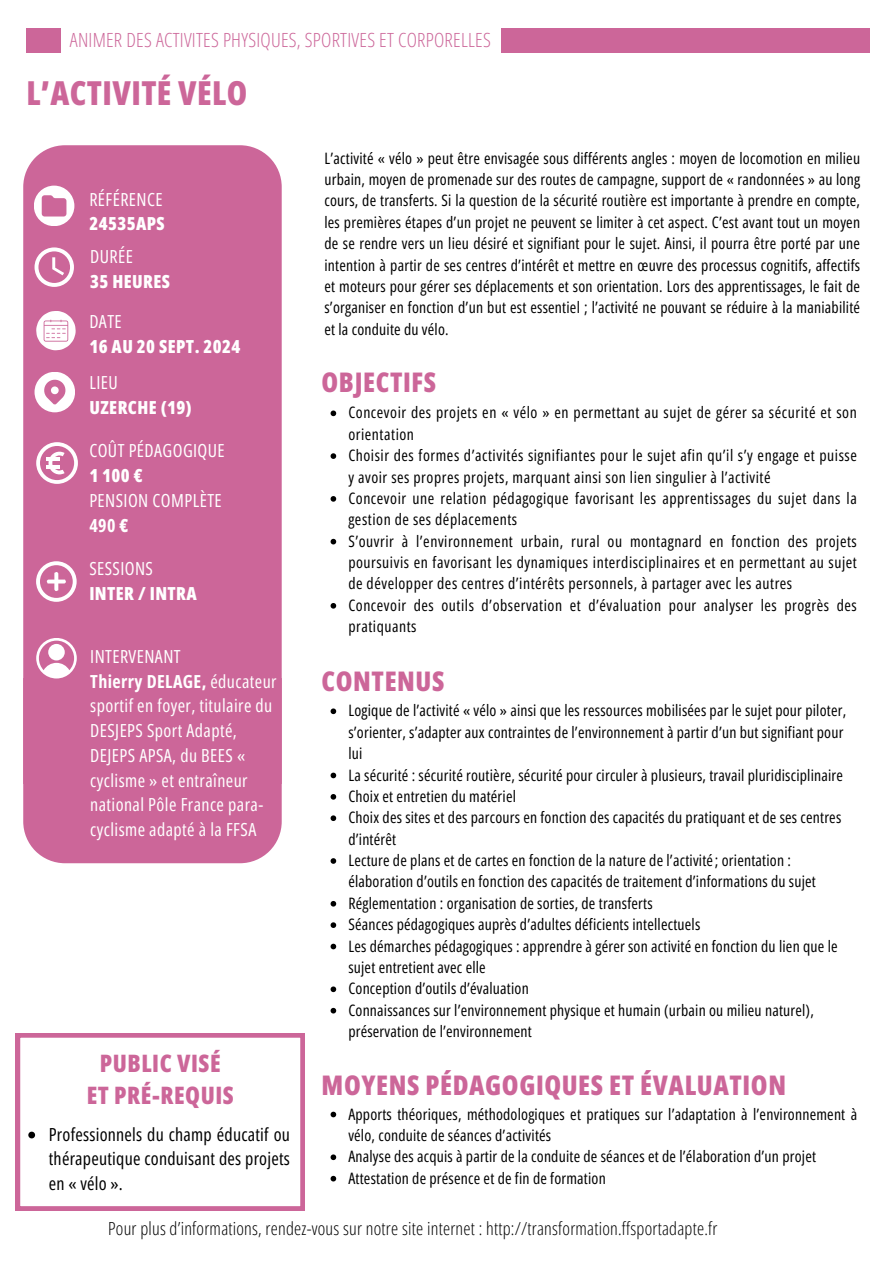
<style>
.page{position:relative;width:894px;height:1264px;background:#fff}
.page>*{position:absolute;margin:0;border:0;box-sizing:border-box;transform-origin:0 0}
.t1{font:800 33px "Open Sans Condensed";letter-spacing:.015em;color:#c69}
.t2{font:800 27px "Open Sans Condensed";letter-spacing:.025em;color:#c69}
.t3{font:800 24px "Open Sans Condensed";letter-spacing:.025em;color:#c69}
.t4{font:300 19.5px "Open Sans Condensed";letter-spacing:.015em;color:#c69}
.t5{font:18px/24.8px "Open Sans Condensed";letter-spacing:.025em;color:#fff}
.t6{font:300 18px "Open Sans Condensed";letter-spacing:.015em;color:#000}
.t7{font:18px/24.8px "Open Sans Condensed";letter-spacing:.015em;color:#000;text-align:justify}
.t8{font:800 18px "Open Sans Condensed";letter-spacing:.025em;color:#fff}
.t9{font:700 18px "Open Sans Condensed";color:#fff}
.t10{font:15.75px/21.3px "Open Sans Condensed";letter-spacing:.015em;color:#000}
.t11{font:15.75px/21.3px "Open Sans Condensed";letter-spacing:.035em;color:#000}
.s1{font-weight:800}
.s2{font-weight:700}
</style>
<div class="page">
<div style="left:501px;top:28px;width:367px;height:25px;background:#c69"></div>
<div style="left:26px;top:29px;width:35px;height:24px;background:#c69"></div>
<div style="left:23px;top:678px;width:258px;height:185px;background:#c69"></div>
<div style="left:23px;top:145px;width:258px;height:638px;background:#c69"></div>
<svg style="left:34px;top:186px;width:40px;height:40px"></svg>
<svg style="left:34px;top:247px;width:40px;height:40px"></svg>
<svg style="left:36px;top:311px;width:40px;height:39px"></svg>
<svg style="left:34px;top:372px;width:41px;height:40px"></svg>
<svg style="left:36px;top:442px;width:42px;height:42px"></svg>
<hr style="left:47px;top:457px;width:13px;height:4px;background:#fff">
<svg style="left:36px;top:561px;width:41px;height:41px"></svg>
<svg style="left:36px;top:638px;width:41px;height:40px"></svg>
<div style="left:48px;top:644px;width:17px;height:16px;background:#fff;border-radius:50%"></div>
<svg style="left:16px;top:1033px;width:289px;height:177px"></svg>
<svg style="left:330px;top:410px;width:6px;height:6px"></svg>
<svg style="left:330px;top:453px;width:6px;height:6px"></svg>
<svg style="left:330px;top:496px;width:6px;height:5px"></svg>
<svg style="left:330px;top:539px;width:6px;height:5px"></svg>
<svg style="left:330px;top:603px;width:6px;height:5px"></svg>
<svg style="left:28px;top:1131px;width:7px;height:7px"></svg>
<svg style="left:330px;top:1111px;width:6px;height:6px"></svg>
<svg style="left:330px;top:1154px;width:6px;height:6px"></svg>
<svg style="left:330px;top:1175px;width:6px;height:6px"></svg>
<svg style="left:330px;top:708px;width:6px;height:6px"></svg>
<svg style="left:330px;top:772px;width:6px;height:6px"></svg>
<svg style="left:330px;top:794px;width:6px;height:5px"></svg>
<svg style="left:330px;top:815px;width:6px;height:6px"></svg>
<svg style="left:330px;top:858px;width:6px;height:5px"></svg>
<svg style="left:330px;top:901px;width:6px;height:5px"></svg>
<svg style="left:330px;top:922px;width:6px;height:6px"></svg>
<svg style="left:330px;top:943px;width:6px;height:6px"></svg>
<svg style="left:330px;top:986px;width:6px;height:6px"></svg>
<svg style="left:330px;top:1007px;width:6px;height:6px"></svg>
<p class="t4" style="left:70px;top:26px;width:422px">ANIMER DES ACTIVITES PHYSIQUES, SPORTIVES ET CORPORELLES</p>
<p class="t1" style="left:26px;top:69px;width:222px">L’ACTIVITÉ VÉLO</p>
<p class="t5" style="left:89px;top:186px;width:75px">RÉFÉRENCE</p>
<p class="t8" style="left:89px;top:211px;width:77px">24535APS</p>
<p class="t5" style="left:90px;top:244px;width:44px">DURÉE</p>
<p class="t8" style="left:90px;top:269px;width:81px">35 HEURES</p>
<p class="t5" style="left:89px;top:309px;width:34px">DATE</p>
<p class="t8" style="left:89px;top:334px;width:153px">16 AU 20 SEPT. 2024</p>
<p class="t5" style="left:89px;top:369px;width:30px">LIEU</p>
<p class="t8" style="left:89px;top:394px;width:104px">UZERCHE (19)</p>
<p class="t5" style="left:89px;top:438px;width:137px">COÛT PÉDAGOGIQUE</p>
<p class="t8" style="left:89px;top:463px;width:55px">1100€</p>
<p class="t5" style="left:89px;top:487px;width:134px">PENSION COMPLÈTE</p>
<p class="t9" style="left:89px;top:512px;width:41px">490 <span class="s1">€</span></p>
<p class="t5" style="left:89px;top:556px;width:65px">SESSIONS</p>
<p class="t8" style="left:89px;top:581px;width:109px">INTER / INTRA</p>
<p class="t5" style="left:90px;top:643px;width:92px">INTERVENANT</p>
<p class="t5" style="left:90px;top:668px;width:188px"><span class="s2">Thierry DELAGE,</span> éducateur sportif en foyer, titulaire du<br>DESJEPS Sport Adapté,<br>DEJEPS APSA, du BEES « cyclisme » et entraîneur national Pôle France para&shy;cyclisme adapté à la FFSA</p>
<p class="t3" style="left:100px;top:1046px;width:122px">PUBLIC VISÉ</p>
<p class="t3" style="left:87px;top:1078px;width:149px">ET PRÉ-REQUIS</p>
<p class="t7" style="left:49px;top:1121px;width:242px">Professionnels du champ éducatif ou thérapeutique conduisant des projets en « vélo ».</p>
<p class="t10" style="left:324px;top:147px;width:537px;text-align:justify">L’activité « vélo » peut être envisagée sous différents angles : moyen de locomotion en milieu urbain, moyen de promenade sur des routes de campagne, support de « randonnées » au long cours, de transferts. Si la question de la sécurité routière est importante à prendre en compte, les premières étapes d’un projet ne peuvent se limiter à cet aspect. C’est avant tout un moyen de se rendre vers un lieu désiré et signifiant pour le sujet. Ainsi, il pourra être porté par une intention à partir de ses centres d’intérêt et mettre en œuvre des processus cognitifs, affectifs et moteurs pour gérer ses déplacements et son orientation. Lors des apprentissages, le fait de s’organiser en fonction d’un but est essentiel ; l’activité ne pouvant se réduire à la maniabilité et la conduite du vélo.</p>
<p class="t2" style="left:321px;top:363px;width:116px">OBJECTIFS</p>
<p class="t11" style="left:348px;top:401px;width:510px">Concevoir des projets en « vélo » en permettant au sujet de gérer sa sécurité et son orientation</p>
<p class="t11" style="left:348px;top:444px;width:510px">Choisir des formes d’activités signifiantes pour le sujet afin qu’il s’y engage et puisse y avoir ses propres projets, marquant ainsi son lien singulier à l’activité</p>
<p class="t11" style="left:348px;top:487px;width:510px">Concevoir une relation pédagogique favorisant les apprentissages du sujet dans la gestion de ses déplacements</p>
<p class="t10" style="left:348px;top:530px;width:510px;text-align:justify">S’ouvrir à l’environnement urbain, rural ou montagnard en fonction des projets poursuivis en favorisant les dynamiques interdisciplinaires et en permettant au sujet de développer des centres d’intérêts personnels, à partager avec les autres</p>
<p class="t11" style="left:348px;top:594px;width:510px">Concevoir des outils d’observation et d’évaluation pour analyser les progrès des pratiquants</p>
<p class="t2" style="left:321px;top:662px;width:124px">CONTENUS</p>
<p class="t10" style="left:348px;top:699px;width:499px">Logique de l’activité « vélo » ainsi que les ressources mobilisées par le sujet pour piloter, s’orienter, s’adapter aux contraintes de l’environnement à partir d’un but signifiant pour lui</p>
<p class="t10" style="left:348px;top:763px;width:496px">La sécurité : sécurité routière, sécurité pour circuler à plusieurs, travail pluridisciplinaire</p>
<p class="t10" style="left:348px;top:785px;width:169px">Choix et entretien du matériel</p>
<p class="t10" style="left:348px;top:806px;width:494px">Choix des sites et des parcours en fonction des capacités du pratiquant et de ses centres d’intérêt</p>
<p class="t10" style="left:348px;top:849px;width:469px">Lecture de plans et de cartes en fonction de la nature de l’activité; orientation : élaboration d’outils en fonction des capacités de traitement d’informations du sujet</p>
<p class="t10" style="left:348px;top:892px;width:306px">Réglementation : organisation de sorties, de transferts</p>
<p class="t10" style="left:348px;top:913px;width:353px">Séances pédagogiques auprès d’adultes déficients intellectuels</p>
<p class="t10" style="left:348px;top:934px;width:490px">Les démarches pédagogiques : apprendre à gérer son activité en fonction du lien que le sujet entretient avec elle</p>
<p class="t10" style="left:348px;top:977px;width:182px">Conception d’outils d’évaluation</p>
<p class="t10" style="left:348px;top:998px;width:467px">Connaissances sur l’environnement physique et humain (urbain ou milieu naturel), préservation de l’environnement</p>
<p class="t2" style="left:321px;top:1065px;width:466px">MOYENS PÉDAGOGIQUES ET ÉVALUATION</p>
<p class="t10" style="left:348px;top:1102px;width:510px">Apports théoriques, méthodologiques et pratiques sur l’adaptation à l’environnement à vélo, conduite de séances d’activités</p>
<p class="t10" style="left:348px;top:1145px;width:469px">Analyse des acquis à partir de la conduite de séances et de l’élaboration d’un projet</p>
<p class="t10" style="left:348px;top:1166px;width:259px">Attestation de présence et de fin de formation</p>
<p class="t6" style="left:108px;top:1215px;width:610px">Pour plus d’informations, rendez-vous sur notre site internet : http://transformation.ffsportadapte.fr</p>
</div>
